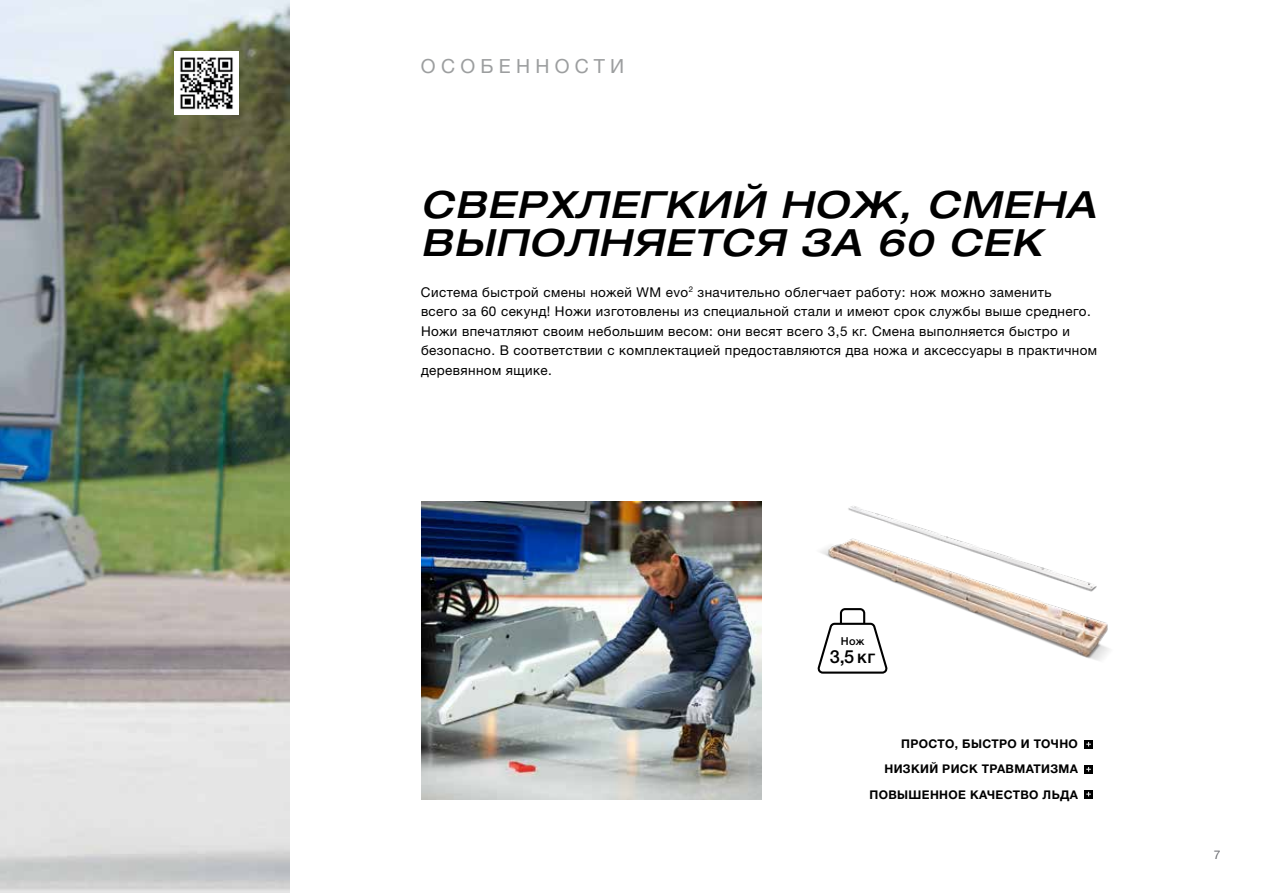
<style>
.page{position:relative;width:1263px;height:893px;background:#fff}
.page>*{position:absolute;margin:0;border:0;box-sizing:border-box;transform-origin:0 0}
.t1{font:italic 500 expanded 37.5px/37.5px "Helvetica Neue LTW1 G";letter-spacing:.03em;color:#000}
.t2{font:19.5px "Helvetica Neue LTW1 G";letter-spacing:.27em;color:#9c9e9f}
.t3{font:500 18.15px "Helvetica Neue LTW1 G";color:#000}
.t4{font:13.5px/19.5px "Helvetica Neue LTW1 G";letter-spacing:.03em;color:#000}
.t5{font:700 12px/25px "Helvetica Neue LTW1 G";letter-spacing:.03em;color:#000;text-align:right}
.t6{font:12px "Helvetica Neue LT Std";color:#6a6c71}
.t7{font:500 10.95px "Helvetica Neue LTW1 G";color:#000}
</style>
<div class="page">
<img style="left:0;top:0;width:289px;height:893px">
<img style="left:820px;top:545px;width:289px;height:116px">
<img style="left:835px;top:506px;width:265px;height:90px">
<img style="left:421px;top:502px;width:340px;height:297px">
<img style="left:174px;top:51px;width:64px;height:64px">
<div style="left:1084px;top:740px;width:9px;height:8px;background:#000"></div>
<svg style="left:1086px;top:742px;width:5px;height:4px"></svg>
<div style="left:1084px;top:765px;width:9px;height:8px;background:#000"></div>
<svg style="left:1086px;top:767px;width:5px;height:4px"></svg>
<div style="left:1084px;top:790px;width:9px;height:8px;background:#000"></div>
<svg style="left:1086px;top:792px;width:5px;height:4px"></svg>
<svg style="left:817px;top:608px;width:71px;height:66px"></svg>
<h2 class="t2" style="left:421px;top:54px;width:205px">ОСОБЕННОСТИ</h2>
<h1 class="t1" style="left:421px;top:185px;width:676px">СВЕРХЛЕГКИЙ НОЖ, СМЕНА<br>ВЫПОЛНЯЕТСЯ ЗА 60 СЕК</h1>
<p class="t4" style="left:421px;top:282px;width:678px">Система быстрой смены ножей WM evo<sup>2</sup> значительно облегчает работу: нож можно заменить<br>всего за 60 секунд! Ножи изготовлены из специальной стали и имеют срок службы выше среднего.<br>Ножи впечатляют своим небольшим весом: они весят всего 3,5 кг. Смена выполняется быстро и безопасно. В соответствии с комплектацией предоставляются два ножа и аксессуары в практичном деревянном ящике.</p>
<p class="t7" style="left:841px;top:634px;width:25px">Нож</p>
<h3 class="t3" style="left:830px;top:646px;width:47px">3,5 кг</h3>
<p class="t5" style="left:869px;top:732px;width:210px">ПРОСТО, БЫСТРО И ТОЧНО<br>НИЗКИЙ РИСК ТРАВМАТИЗМА<br>ПОВЫШЕННОЕ КАЧЕСТВО ЛЬДА</p>
<p class="t6" style="left:1214px;top:847px;width:8px">7</p>
</div>
